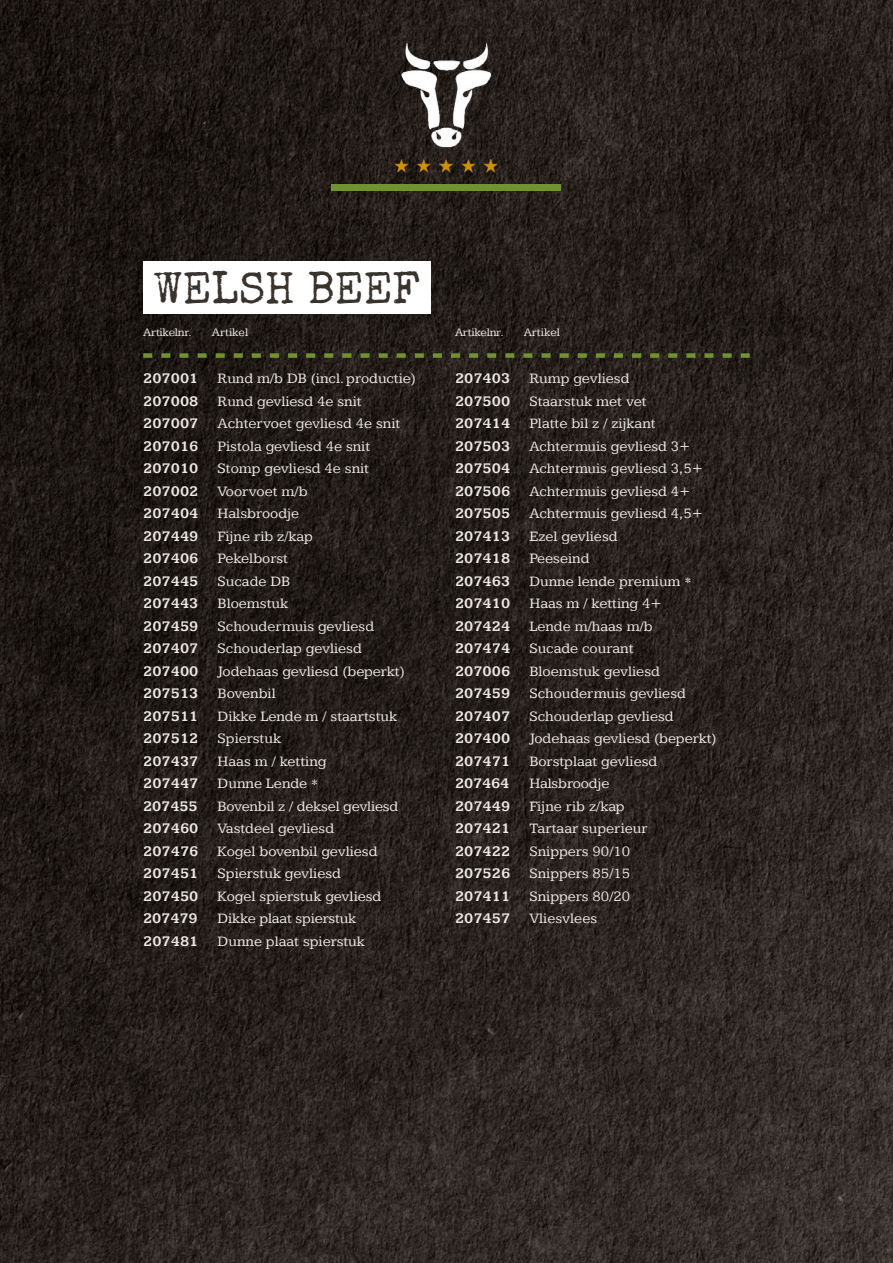
<style>
.page{position:relative;width:893px;height:1263px;background:#fff}
.page>*{position:absolute;margin:0;border:0;box-sizing:border-box;transform-origin:0 0}
.t1{font:45px "Special Elite";color:#39332d}
.t2{font:15px "Kameron";color:#ece8e3}
.t3{font:700 15px "Kameron";color:#ece8e3}
.t4{font:12px "Kameron";letter-spacing:-.015em;color:#ece8e3}
</style>
<div class="page">
<img style="left:0;top:0;width:893px;height:1263px">
<img style="left:380px;top:38px;width:133px;height:141px">
<div style="left:332px;top:184px;width:229px;height:6px;background:#70932f"></div>
<div style="left:143px;top:261px;width:287px;height:53px;background:#fff"></div>
<svg style="left:143px;top:353px;width:607px;height:5px;background:#475324"></svg>
<h1 class="t1" style="left:154px;top:260px;width:267px">WELSH BEEF</h1>
<p class="t4" style="left:143px;top:326px;width:50px">Artikelnr.</p>
<p class="t4" style="left:212px;top:326px;width:38px">Artikel</p>
<p class="t4" style="left:455px;top:326px;width:50px">Artikelnr.</p>
<p class="t4" style="left:524px;top:326px;width:38px">Artikel</p>
<p class="t3" style="left:143px;top:369px;width:57px">207001</p>
<p class="t2" style="left:218px;top:370px;width:200px">Rund m/b DB (incl. productie)</p>
<p class="t3" style="left:143px;top:392px;width:57px">207008</p>
<p class="t2" style="left:218px;top:392px;width:145px">Rund gevliesd 4e snit</p>
<p class="t3" style="left:143px;top:414px;width:57px">207007</p>
<p class="t2" style="left:218px;top:415px;width:184px">Achtervoet gevliesd 4e snit</p>
<p class="t3" style="left:143px;top:437px;width:57px">207016</p>
<p class="t2" style="left:218px;top:437px;width:154px">Pistola gevliesd 4e snit</p>
<p class="t3" style="left:143px;top:459px;width:57px">207010</p>
<p class="t2" style="left:218px;top:460px;width:153px">Stomp gevliesd 4e snit</p>
<p class="t3" style="left:143px;top:482px;width:57px">207002</p>
<p class="t2" style="left:218px;top:482px;width:91px">Voorvoet m/b</p>
<p class="t3" style="left:143px;top:504px;width:57px">207404</p>
<p class="t2" style="left:218px;top:505px;width:83px">Halsbroodje</p>
<p class="t3" style="left:143px;top:527px;width:57px">207449</p>
<p class="t2" style="left:218px;top:527px;width:97px">Fijne rib z/kap</p>
<p class="t3" style="left:143px;top:549px;width:57px">207406</p>
<p class="t2" style="left:218px;top:550px;width:72px">Pekelborst</p>
<p class="t3" style="left:143px;top:572px;width:57px">207445</p>
<p class="t2" style="left:218px;top:572px;width:74px">Sucade DB</p>
<p class="t3" style="left:143px;top:594px;width:57px">207443</p>
<p class="t2" style="left:218px;top:595px;width:72px">Bloemstuk</p>
<p class="t3" style="left:143px;top:617px;width:57px">207459</p>
<p class="t2" style="left:218px;top:617px;width:158px">Schoudermuis gevliesd</p>
<p class="t3" style="left:143px;top:639px;width:57px">207407</p>
<p class="t2" style="left:218px;top:640px;width:146px">Schouderlap gevliesd</p>
<p class="t3" style="left:143px;top:662px;width:57px">207400</p>
<p class="t2" style="left:218px;top:662px;width:189px">Jodehaas gevliesd (beperkt)</p>
<p class="t3" style="left:143px;top:684px;width:57px">207513</p>
<p class="t2" style="left:218px;top:685px;width:60px">Bovenbil</p>
<p class="t3" style="left:143px;top:707px;width:57px">207511</p>
<p class="t2" style="left:218px;top:707px;width:181px">Dikke Lende m / staartstuk</p>
<p class="t3" style="left:143px;top:729px;width:57px">207512</p>
<p class="t2" style="left:218px;top:730px;width:65px">Spierstuk</p>
<p class="t3" style="left:143px;top:752px;width:57px">207437</p>
<p class="t2" style="left:218px;top:752px;width:110px">Haas m / ketting</p>
<p class="t3" style="left:143px;top:774px;width:57px">207447</p>
<p class="t2" style="left:218px;top:775px;width:102px">Dunne Lende *</p>
<p class="t3" style="left:143px;top:797px;width:56px">207455</p>
<p class="t2" style="left:218px;top:797px;width:182px">Bovenbil z / deksel gevliesd</p>
<p class="t3" style="left:143px;top:819px;width:57px">207460</p>
<p class="t2" style="left:218px;top:820px;width:118px">Vastdeel gevliesd</p>
<p class="t3" style="left:143px;top:842px;width:57px">207476</p>
<p class="t2" style="left:218px;top:842px;width:161px">Kogel bovenbil gevliesd</p>
<p class="t3" style="left:143px;top:864px;width:57px">207451</p>
<p class="t2" style="left:218px;top:865px;width:125px">Spierstuk gevliesd</p>
<p class="t3" style="left:143px;top:887px;width:57px">207450</p>
<p class="t2" style="left:218px;top:887px;width:165px">Kogel spierstuk gevliesd</p>
<p class="t3" style="left:143px;top:909px;width:56px">207479</p>
<p class="t2" style="left:218px;top:910px;width:140px">Dikke plaat spierstuk</p>
<p class="t3" style="left:143px;top:932px;width:57px">207481</p>
<p class="t2" style="left:218px;top:932px;width:149px">Dunne plaat spierstuk</p>
<p class="t3" style="left:455px;top:369px;width:57px">207403</p>
<p class="t2" style="left:529px;top:370px;width:102px">Rump gevliesd</p>
<p class="t3" style="left:455px;top:392px;width:57px">207500</p>
<p class="t2" style="left:529px;top:392px;width:119px">Staarstuk met vet</p>
<p class="t3" style="left:455px;top:414px;width:57px">207414</p>
<p class="t2" style="left:529px;top:415px;width:128px">Platte bil z / zijkant</p>
<p class="t3" style="left:455px;top:437px;width:57px">207503</p>
<p class="t2" style="left:529px;top:437px;width:163px">Achtermuis gevliesd 3+</p>
<p class="t3" style="left:455px;top:459px;width:57px">207504</p>
<p class="t2" style="left:529px;top:460px;width:175px">Achtermuis gevliesd 3,5+</p>
<p class="t3" style="left:455px;top:482px;width:57px">207506</p>
<p class="t2" style="left:529px;top:482px;width:163px">Achtermuis gevliesd 4+</p>
<p class="t3" style="left:455px;top:504px;width:57px">207505</p>
<p class="t2" style="left:529px;top:505px;width:175px">Achtermuis gevliesd 4,5+</p>
<p class="t3" style="left:455px;top:527px;width:57px">207413</p>
<p class="t2" style="left:529px;top:527px;width:90px">Ezel gevliesd</p>
<p class="t3" style="left:455px;top:549px;width:57px">207418</p>
<p class="t2" style="left:529px;top:550px;width:62px">Peeseind</p>
<p class="t3" style="left:455px;top:572px;width:57px">207463</p>
<p class="t2" style="left:529px;top:572px;width:164px">Dunne lende premium *</p>
<p class="t3" style="left:455px;top:594px;width:57px">207410</p>
<p class="t2" style="left:529px;top:595px;width:134px">Haas m / ketting 4+</p>
<p class="t3" style="left:455px;top:617px;width:57px">207424</p>
<p class="t2" style="left:529px;top:617px;width:125px">Lende m/haas m/b</p>
<p class="t3" style="left:455px;top:639px;width:57px">207474</p>
<p class="t2" style="left:529px;top:640px;width:106px">Sucade courant</p>
<p class="t3" style="left:455px;top:662px;width:57px">207006</p>
<p class="t2" style="left:529px;top:662px;width:132px">Bloemstuk gevliesd</p>
<p class="t3" style="left:455px;top:684px;width:57px">207459</p>
<p class="t2" style="left:529px;top:685px;width:158px">Schoudermuis gevliesd</p>
<p class="t3" style="left:455px;top:707px;width:57px">207407</p>
<p class="t2" style="left:529px;top:707px;width:146px">Schouderlap gevliesd</p>
<p class="t3" style="left:455px;top:729px;width:57px">207400</p>
<p class="t2" style="left:529px;top:730px;width:189px">Jodehaas gevliesd (beperkt)</p>
<p class="t3" style="left:455px;top:752px;width:57px">207471</p>
<p class="t2" style="left:529px;top:752px;width:129px">Borstplaat gevliesd</p>
<p class="t3" style="left:455px;top:774px;width:56px">207464</p>
<p class="t2" style="left:529px;top:775px;width:82px">Halsbroodje</p>
<p class="t3" style="left:455px;top:797px;width:57px">207449</p>
<p class="t2" style="left:529px;top:797px;width:97px">Fijne rib z/kap</p>
<p class="t3" style="left:455px;top:819px;width:57px">207421</p>
<p class="t2" style="left:529px;top:820px;width:119px">Tartaar superieur</p>
<p class="t3" style="left:455px;top:842px;width:57px">207422</p>
<p class="t2" style="left:529px;top:842px;width:102px">Snippers 90/10</p>
<p class="t3" style="left:455px;top:864px;width:57px">207526</p>
<p class="t2" style="left:529px;top:865px;width:102px">Snippers 85/15</p>
<p class="t3" style="left:455px;top:887px;width:57px">207411</p>
<p class="t2" style="left:529px;top:887px;width:102px">Snippers 80/20</p>
<p class="t3" style="left:455px;top:909px;width:57px">207457</p>
<p class="t2" style="left:529px;top:910px;width:69px">Vliesvlees</p>
</div>
